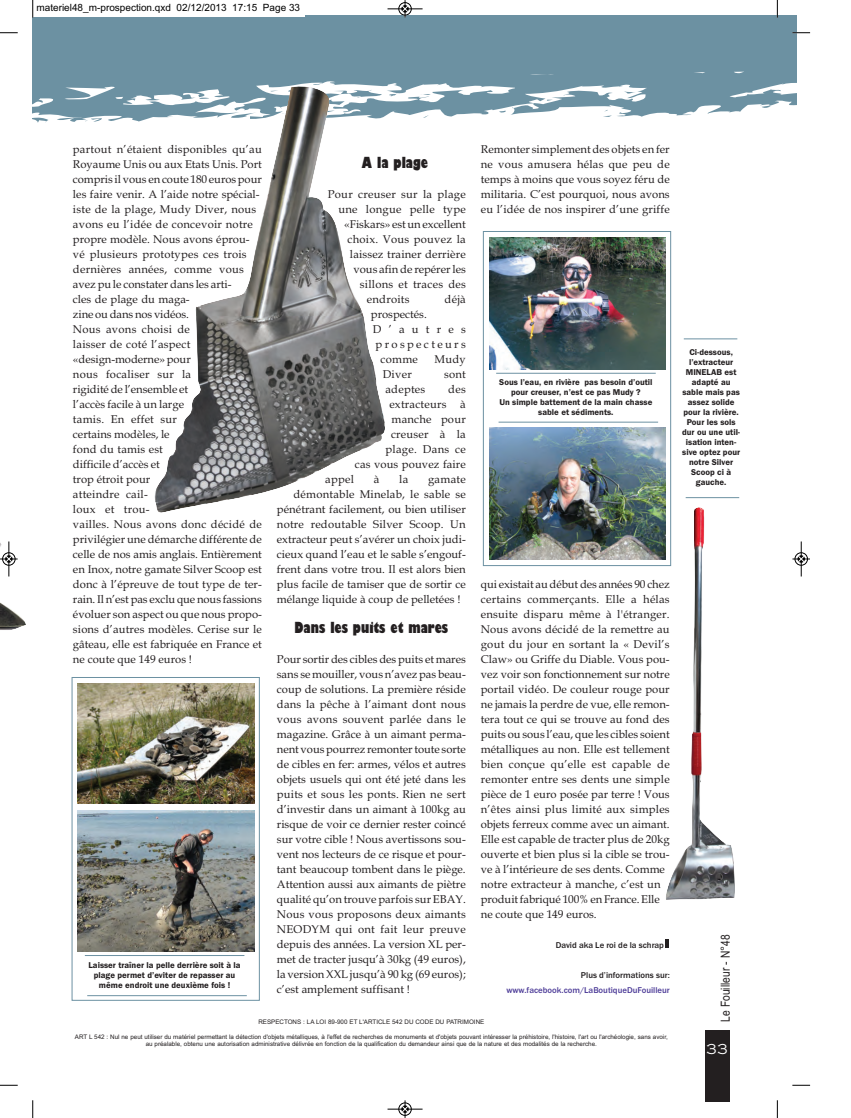
<style>
.page{position:relative;width:851px;height:1118px;background:#fff}
.page>*{position:absolute;margin:0;border:0;box-sizing:border-box;transform-origin:0 0}
.t1{font:800 condensed 15px "Gill Sans";color:#231f20}
.t2{font:300 15px "Copperplate Gothic";color:#fff}
.t3{font:12.5px "Arial Narrow";color:#231f20}
.t4{font:11.25px/15px "Book Antiqua";color:#231f20}
.t5{font:11.25px/15px "Book Antiqua";letter-spacing:.02em;color:#231f20;text-align:right}
.t6{font:11.25px "Book Antiqua";letter-spacing:.21em;color:#231f20}
.t7{font:10px "Arial";color:#000}
.t8{font:600 8.75px/10px "Franklin Gothic";color:#231f20;text-align:center}
.t9{font:500 8.75px "Franklin Gothic";color:#231f20}
.t10{font:500 8.75px "Franklin Gothic";color:#4d3c98}
.t11{font:6.25px/7.5px "Arial";color:#231f20;text-align:center}
</style>
<div class="page">
<svg style="left:33px;top:15px;width:763px;height:108px;background:#7e9ead"></svg>
<div style="left:704px;top:1030px;width:25px;height:71px;background:#231f20"></div>
<svg style="left:665px;top:939px;width:3px;height:9px"></svg>
<img style="left:664px;top:507px;width:71px;height:393px">
<img style="left:153px;top:86px;width:233px;height:427px">
<img style="left:0;top:543px;width:26px;height:87px">
<img style="left:78px;top:810px;width:176px;height:141px">
<hr style="left:85px;top:955px;width:159px;height:1px;background:#6c91a2">
<hr style="left:87px;top:995px;width:160px;height:1px;background:#6c91a2">
<div style="left:483px;top:232px;width:187px;height:333px;background:#fff"></div>
<div style="left:483px;top:231px;width:188px;height:335px;border:1px solid #6c91a2"></div>
<img style="left:489px;top:237px;width:176px;height:133px">
<hr style="left:496px;top:373px;width:159px;height:1px;background:#6c91a2">
<hr style="left:498px;top:422px;width:160px;height:1px;background:#6c91a2">
<img style="left:78px;top:683px;width:176px;height:120px">
<img style="left:489px;top:427px;width:176px;height:133px">
<hr style="left:683px;top:339px;width:54px;height:1px;background:#6c91a2">
<hr style="left:685px;top:497px;width:54px;height:1px;background:#6c91a2">
<div style="left:31px;top:0;width:274px;height:16px;background:#fff"></div>
<svg style="left:32px;top:0;width:2px;height:18px"></svg>
<svg style="left:0;top:32px;width:18px;height:2px"></svg>
<svg style="left:776px;top:0;width:2px;height:18px"></svg>
<svg style="left:792px;top:32px;width:18px;height:2px"></svg>
<svg style="left:32px;top:1100px;width:2px;height:18px"></svg>
<svg style="left:0;top:1085px;width:18px;height:1px"></svg>
<svg style="left:776px;top:1100px;width:2px;height:18px"></svg>
<svg style="left:792px;top:1085px;width:18px;height:1px"></svg>
<div style="left:398px;top:2px;width:13px;height:14px;border:1px solid #fff;border-radius:50%"></div>
<hr style="left:387px;top:9px;width:35px;height:1px;background:#000">
<div style="left:398px;top:2px;width:13px;height:13px;border:1px solid #000;border-radius:50%"></div>
<svg style="left:402px;top:0;width:6px;height:18px"></svg>
<div style="left:398px;top:1102px;width:13px;height:14px;border:1px solid #fff;border-radius:50%"></div>
<hr style="left:387px;top:1109px;width:35px;height:1px;background:#000">
<div style="left:398px;top:1103px;width:13px;height:12px;border:1px solid #000;border-radius:50%"></div>
<svg style="left:402px;top:1100px;width:6px;height:18px"></svg>
<hr style="left:8px;top:541px;width:1px;height:35px;background:#fff">
<div style="left:2px;top:552px;width:14px;height:14px;border:1px solid #fff;border-radius:50%"></div>
<hr style="left:9px;top:541px;width:1px;height:35px;background:#000">
<div style="left:2px;top:552px;width:13px;height:13px;border:1px solid #000;border-radius:50%"></div>
<svg style="left:0;top:556px;width:18px;height:6px"></svg>
<div style="left:794px;top:552px;width:13px;height:14px;border:1px solid #fff;border-radius:50%"></div>
<hr style="left:800px;top:541px;width:1px;height:35px;background:#000">
<div style="left:794px;top:552px;width:13px;height:13px;border:1px solid #000;border-radius:50%"></div>
<svg style="left:792px;top:556px;width:17px;height:6px"></svg>
<p class="t7" style="left:36px;top:4px;width:265px">materiel48_m-prospection.qxd 02/12/2013 17:15 Page 33</p>
<p class="t4" style="left:73px;top:143px;width:190px">partout n’étaient disponibles qu’au<br>Royaume Unis ou aux Etats Unis. Port compris il vous en coute 180 euros pour les faire venir. A l’aide notre spécial&shy;iste de la plage, Mudy Diver, nous avons eu l’idée de concevoir notre propre modèle. Nous avons éprou&shy;vé plusieurs prototypes ces trois dernières années, comme vous avez pu le constater dans les arti-<br>cles de plage du maga-<br>zine ou dans nos vidéos.<br>Nous avons choisi de<br>laisser de coté l’aspect «design-moderne» pour<br>nous focaliser sur la<br>rigidité de l’ensemble et<br>l’accès facile à un large<br>tamis. En effet sur<br>certains modèles, le<br>fond du tamis est<br>difficile d’accès et<br>trop étroit pour<br>atteindre cail-<br>loux et trou-<br>vailles. Nous avons donc décidé de privilégier une démarche différente de celle de nos amis anglais. Entièrement en Inox, notre gamate Silver Scoop est donc à l’épreuve de tout type de ter&shy;rain. Il n’est pas exclu que nous fassions évoluer son aspect ou que nous propo&shy;sions d’autres modèles. Cerise sur le gâteau, elle est fabriquée en France et ne coute que 149 euros !</p>
<p class="t8" style="left:88px;top:960px;width:154px">Laisser traîner la pelle derrière soit à la plage permet d’eviter de repasser au même endroit une deuxième fois !</p>
<h1 class="t1" style="left:362px;top:157px;width:68px">A la plage</h1>
<p class="t5" style="left:328px;top:188px;width:139px">Pour creuser sur la plage</p>
<p class="t5" style="left:338px;top:203px;width:129px">une longue pelle type</p>
<p class="t4" style="left:344px;top:218px;width:123px">«Fiskars» est un excellent</p>
<p class="t5" style="left:347px;top:233px;width:120px">choix. Vous pouvez la</p>
<p class="t4" style="left:350px;top:248px;width:117px">laissez trainer derrière</p>
<p class="t4" style="left:353px;top:263px;width:114px">vous afin de repérer les</p>
<p class="t5" style="left:360px;top:278px;width:107px">sillons et traces des</p>
<p class="t5" style="left:367px;top:293px;width:44px">endroits</p>
<p class="t4" style="left:444px;top:293px;width:23px">déjà</p>
<p class="t4" style="left:371px;top:308px;width:57px">prospectés.</p>
<p class="t4" style="left:373px;top:323px;width:94px">D’autres</p>
<p class="t6" style="left:375px;top:339px;width:92px">prospecteurs</p>
<p class="t4" style="left:380px;top:353px;width:39px">comme</p>
<p class="t4" style="left:434px;top:353px;width:33px">Mudy</p>
<p class="t4" style="left:382px;top:368px;width:31px">Diver</p>
<p class="t4" style="left:444px;top:368px;width:23px">sont</p>
<p class="t5" style="left:385px;top:383px;width:41px">adeptes</p>
<p class="t5" style="left:355px;top:383px;width:112px">des<br>extracteurs à manche pour creuser à la<br>plage. Dans ce<br>cas vous pouvez faire</p>
<p class="t4" style="left:325px;top:473px;width:30px">appel</p>
<p class="t4" style="left:374px;top:473px;width:7px">à</p>
<p class="t4" style="left:399px;top:473px;width:11px">la</p>
<p class="t4" style="left:428px;top:473px;width:39px">gamate</p>
<p class="t5" style="left:293px;top:488px;width:174px">démontable Minelab, le sable se</p>
<p class="t4" style="left:277px;top:503px;width:190px">pénétrant facilement, ou bien utiliser</p>
<p class="t5" style="left:277px;top:518px;width:190px">notre redoutable Silver Scoop. Un</p>
<p class="t4" style="left:277px;top:533px;width:190px">extracteur peut s’avérer un choix judi-</p>
<p class="t4" style="left:277px;top:548px;width:190px">cieux quand l’eau et le sable s’engouf-</p>
<p class="t4" style="left:277px;top:563px;width:190px">frent dans votre trou. Il est alors bien</p>
<p class="t4" style="left:277px;top:578px;width:190px">plus facile de tamiser que de sortir ce</p>
<p class="t4" style="left:277px;top:593px;width:185px">mélange liquide à coup de pelletées !</p>
<h1 class="t1" style="left:294px;top:622px;width:155px">Dans les puits et mares</h1>
<p class="t4" style="left:277px;top:653px;width:190px;text-align:justify">Pour sortir des cibles des puits et mares sans se mouiller, vous n’avez pas beau&shy;coup de solutions. La première réside dans la pêche à l’aimant dont nous vous avons souvent parlée dans le magazine. Grâce à un aimant perma&shy;nent vous pourrez remonter toute sorte de cibles en fer: armes, vélos et autres objets usuels qui ont été jeté dans les puits et sous les ponts. Rien ne sert d’investir dans un aimant à 100kg au risque de voir ce dernier rester coincé sur votre cible ! Nous avertissons sou&shy;vent nos lecteurs de ce risque et pour&shy;tant beaucoup tombent dans le piège.<br>Attention aussi aux aimants de piètre qualité qu’on trouve parfois sur EBAY.<br>Nous vous proposons deux aimants NEODYM qui ont fait leur preuve depuis des années. La version XL per&shy;met de tracter jusqu’à 30kg (49 euros), la version XXL jusqu’à 90 kg (69 euros); c’est amplement suffisant !</p>
<p class="t4" style="left:480px;top:143px;width:190px;text-align:justify">Remonter simplement des objets en fer ne vous amusera hélas que peu de temps à moins que vous soyez féru de militaria. C’est pourquoi, nous avons eu l’idée de nos inspirer d’une griffe</p>
<p class="t8" style="left:499px;top:378px;width:155px">Sous l’eau, en rivière pas besoin d’outil pour creuser, n’est ce pas Mudy ?<br>Un simple battement de la main chasse sable et sédiments.</p>
<p class="t4" style="left:480px;top:578px;width:190px">qui existait au début des années 90 chez certains commerçants. Elle a hélas ensuite disparu même à l'étranger.<br>Nous avons décidé de la remettre au gout du jour en sortant la « Devil’s Claw» ou Griffe du Diable. Vous pou&shy;vez voir son fonctionnement sur notre portail vidéo. De couleur rouge pour ne jamais la perdre de vue, elle remon&shy;tera tout ce qui se trouve au fond des puits ou sous l’eau, que les cibles soient métalliques au non. Elle est tellement bien conçue qu’elle est capable de remonter entre ses dents une simple pièce de 1 euro posée par terre ! Vous n’êtes ainsi plus limité aux simples objets ferreux comme avec un aimant.<br>Elle est capable de tracter plus de 20kg ouverte et bien plus si la cible se trou&shy;ve à l’intérieure de ses dents. Comme notre extracteur à manche, c’est un produit fabriqué 100% en France. Elle ne coute que 149 euros.</p>
<p class="t9" style="left:555px;top:942px;width:110px">David aka Le roi de la schrap</p>
<p class="t9" style="left:581px;top:972px;width:90px">Plus d’informations sur:</p>
<p class="t10" style="left:506px;top:987px;width:165px">www.facebook.com/LaBoutiqueDuFouilleur</p>
<p class="t11" style="left:258px;top:1018px;width:227px">RESPECTONS : LA LOI 89-900 ET L'ARTICLE 542 DU CODE DU PATRIMOINE</p>
<p class="t11" style="left:75px;top:1033px;width:594px">ART L 542 : Nul ne peut utiliser du matériel permettant la détection d'objets métalliques, à l'effet de recherches de monuments et d'objets pouvant intéresser la préhistoire, l'histoire, l'art ou l'archéologie, sans avoir, au préalable, obtenu une autorisation administrative délivrée en fonction de la qualification du demandeur ainsi que de la nature et des modalités de la recherche.</p>
<p class="t8" style="left:682px;top:348px;width:60px">Ci-dessous, l’extracteur<br>MINELAB est adapté au sable mais pas assez solide pour la rivière.<br>Pour les sols dur ou une util&shy;isation inten&shy;sive optez pour notre Silver<br>Scoop ci à gauche.</p>
<p class="t3" style="left:718px;top:1022px;width:89px;rotate:-90deg">Le Fouilleur - N°48</p>
<h1 class="t2" style="left:706px;top:1040px;width:23px">33</h1>
</div>
